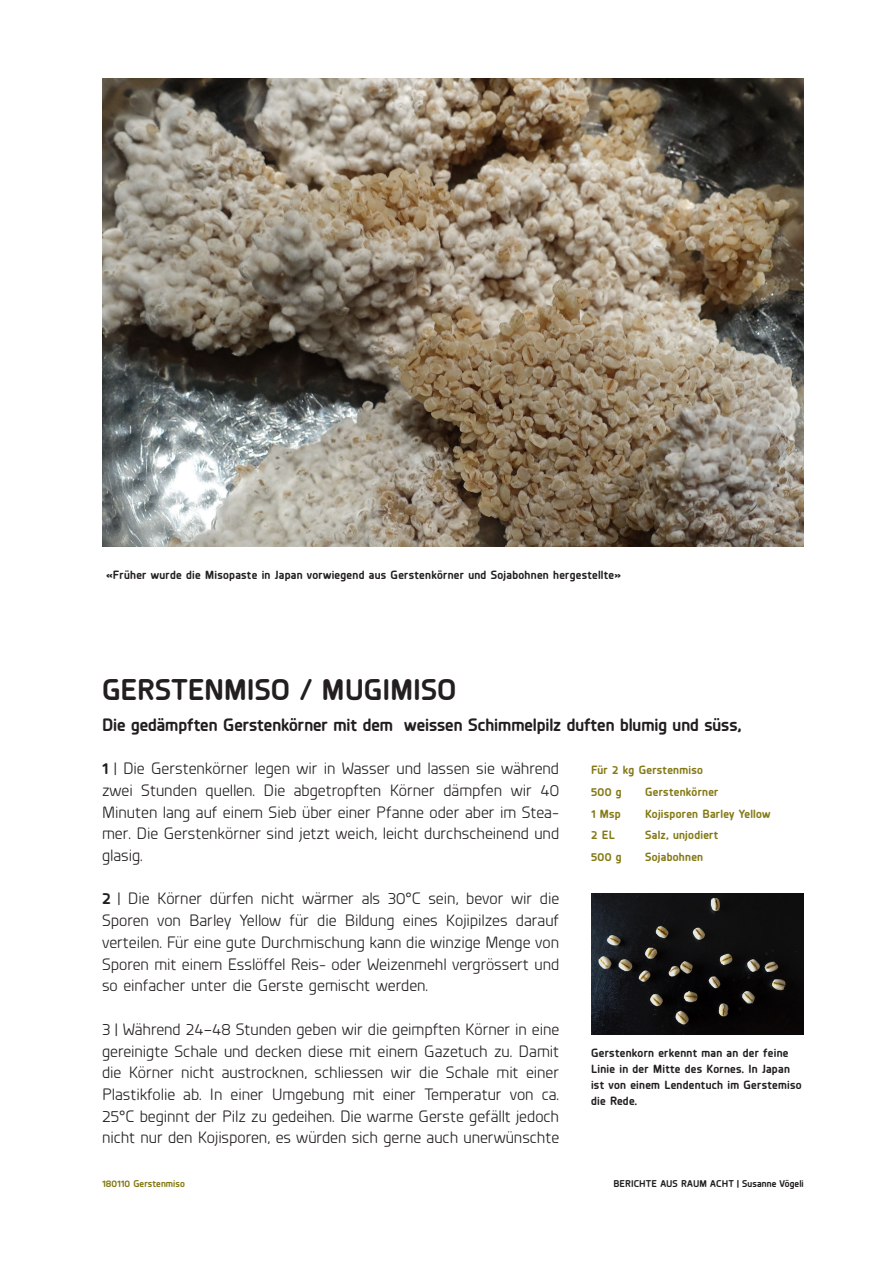
<style>
.page{position:relative;width:893px;height:1263px;background:#fff}
.page>*{position:absolute;margin:0;border:0;box-sizing:border-box;transform-origin:0 0}
.Titel_20_pt{font:700 30px "Planer";color:#231f20}
.Vorspann_12_pt{font:700 18px "Planer";color:#231f20}
.Lauftext_ohne_Einzug{font:16.5px/21.8px "Planer";color:#231f20;text-align:justify}
.Bildlegende_8_pt{font:700 12px/16.4px "Planer";letter-spacing:.025em;color:#231f20}
.Marginaltext_8_pt{font:700 12px "Planer";letter-spacing:.025em;color:#847915}
.t1{font:700 9.9px "Planer";letter-spacing:.01em;color:#231f20}
.Thema_der_Seiten_6_6{font:700 9.9px "Planer";letter-spacing:.01em;color:#847915}
.s1{font-weight:700}
</style>
<div class="page">
<img style="left:591px;top:893px;width:213px;height:142px">
<img style="left:102px;top:79px;width:702px;height:468px">
<p class="Bildlegende_8_pt" style="left:106px;top:565px;width:516px">«Früher wurde die Misopaste in Japan vorwiegend aus Gerstenkörner und Sojabohnen hergestellte»</p>
<p class="Titel_20_pt" style="left:102px;top:668px;width:356px">GERSTENMISO / MUGIMISO</p>
<p class="Vorspann_12_pt" style="left:102px;top:711px;width:641px">Die gedämpften Gerstenkörner mit dem weissen Schimmelpilz duften blumig und süss,</p>
<p class="Lauftext_ohne_Einzug" style="left:102px;top:757px;width:459px"><span class="s1">1</span> | Die Gerstenkörner legen wir in Wasser und lassen sie während zwei Stunden quellen. Die abgetropften Körner dämpfen wir 40<br>Minuten lang auf einem Sieb über einer Pfanne oder aber im Stea&shy;mer. Die Gerstenkörner sind jetzt weich, leicht durchscheinend und glasig.</p>
<p class="Lauftext_ohne_Einzug" style="left:102px;top:887px;width:459px"><span class="s1">2</span> | Die Körner dürfen nicht wärmer als 30°C sein, bevor wir die Sporen von Barley Yellow für die Bildung eines Kojipilzes darauf verteilen. Für eine gute Durchmischung kann die winzige Menge von Sporen mit einem Esslöffel Reis- oder Weizenmehl vergrössert und so einfacher unter die Gerste gemischt werden.</p>
<p class="Lauftext_ohne_Einzug" style="left:102px;top:1017px;width:459px">3 | Während 24–48 Stunden geben wir die geimpften Körner in eine gereinigte Schale und decken diese mit einem Gazetuch zu. Damit die Körner nicht austrocknen, schliessen wir die Schale mit einer Plastikfolie ab. In einer Umgebung mit einer Temperatur von ca.<br>25°C beginnt der Pilz zu gedeihen. Die warme Gerste gefällt jedoch nicht nur den Kojisporen, es würden sich gerne auch unerwünschte</p>
<p class="Thema_der_Seiten_6_6" style="left:102px;top:1176px;width:84px">180110 Gerstenmiso</p>
<p class="Marginaltext_8_pt" style="left:591px;top:761px;width:113px">Für 2 kg Gerstenmiso</p>
<p class="Marginaltext_8_pt" style="left:591px;top:783px;width:32px">500 g</p>
<p class="Marginaltext_8_pt" style="left:645px;top:783px;width:75px">Gerstenkörner</p>
<p class="Marginaltext_8_pt" style="left:591px;top:805px;width:31px">1 Msp</p>
<p class="Marginaltext_8_pt" style="left:645px;top:805px;width:127px">Kojisporen Barley Yellow</p>
<p class="Marginaltext_8_pt" style="left:591px;top:826px;width:25px">2 EL</p>
<p class="Marginaltext_8_pt" style="left:645px;top:826px;width:75px">Salz, unjodiert</p>
<p class="Marginaltext_8_pt" style="left:591px;top:848px;width:32px">500 g</p>
<p class="Marginaltext_8_pt" style="left:645px;top:848px;width:60px">Sojabohnen</p>
<p class="Bildlegende_8_pt" style="left:591px;top:1043px;width:212px">Gerstenkorn erkennt man an der feine<br>Linie in der Mitte des Kornes. In Japan ist von einem Lendentuch im Gerstemiso die Rede.</p>
<p class="t1" style="left:613px;top:1176px;width:192px">BERICHTE AUS RAUM ACHT | Susanne Vögeli</p>
</div>
